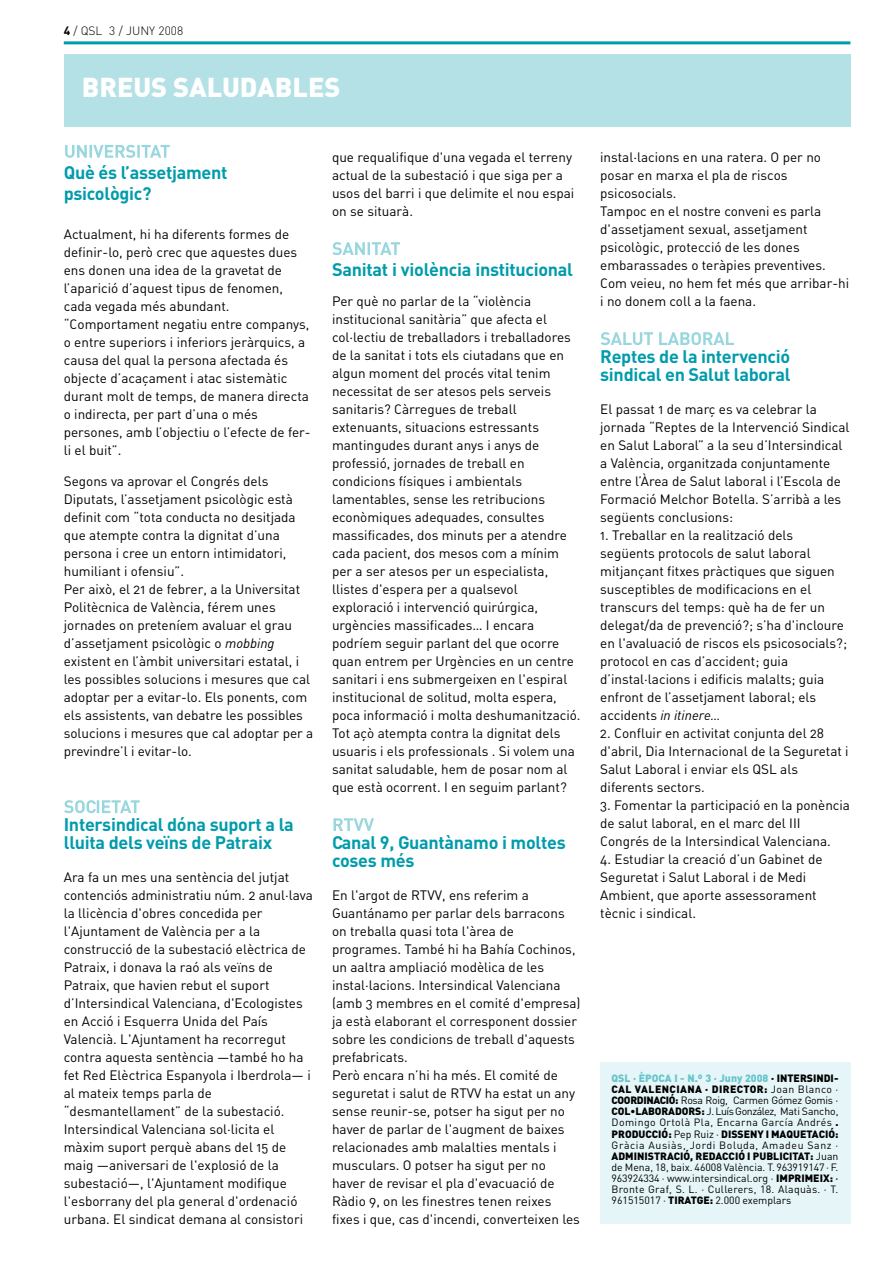
<style>
.page{position:relative;width:893px;height:1263px;background:#fff}
.page>*{position:absolute;margin:0;border:0;box-sizing:border-box;transform-origin:0 0}
.t1{font:900 27px "DIN";color:#fff}
.t2{font:700 18px/18px "DIN";letter-spacing:-.015em;color:#009cac}
.t3{font:13.5px/18px "DIN Regular Alternate";color:#000}
.t4{font:italic 13.5px "DIN";color:#000}
.t5{font:300 12px "DIN";color:#000}
.t6{font:10.5px/11.1px "DIN";color:#000;text-align:justify}
.s1{font-weight:700}
.s2{font-family:"DIN";font-style:italic}
.s3{font-family:"DIN Regular Alternate";font-style:normal}
.s4{font-weight:900;color:#66c4cd}
.s5{font-weight:900}
.s6{font-weight:500}
</style>
<div class="page">
<hr style="left:64px;top:41px;width:786px;height:3px;background:#009cac">
<svg style="left:65px;top:145px;width:105px;height:13px"></svg>
<svg style="left:64px;top:800px;width:76px;height:13px"></svg>
<svg style="left:332px;top:242px;width:68px;height:13px"></svg>
<svg style="left:333px;top:818px;width:41px;height:13px"></svg>
<svg style="left:601px;top:332px;width:133px;height:13px"></svg>
<div style="left:600px;top:1062px;width:250px;height:162px;background:#e6f5f7"></div>
<div style="left:64px;top:54px;width:786px;height:72px;background:#b3e1e6"></div>
<p class="t5" style="left:64px;top:23px;width:121px"><span class="s1">4</span> / QSL 3 / JUNY 2008</p>
<h1 class="t1" style="left:82px;top:71px;width:260px">BREUS SALUDABLES</h1>
<h2 class="t2" style="left:64px;top:161px;width:165px;line-height:21px">Què és l’assetjament psicològic?</h2>
<p class="t3" style="left:64px;top:224px;width:248px">Actualment, hi ha diferents formes de definir-lo, però crec que aquestes dues ens donen una idea de la gravetat de l’aparició d’aquest tipus de fenomen, cada vegada més abundant. “Comportament negatiu entre companys, o entre superiors i inferiors jeràrquics, a causa del qual la persona afectada és objecte d’acaçament i atac sistemàtic durant molt de temps, de manera directa o indirecta, per part d’una o més persones, amb l’objectiu o l’efecte de fer&shy;li el buit”.</p>
<p class="t3" style="left:64px;top:472px;width:251px">Segons va aprovar el Congrés dels Diputats, l’assetjament psicològic està definit com “tota conducta no desitjada que atempte contra la dignitat d’una persona i cree un entorn intimidatori, humiliant i ofensiu”.<br>Per això, el 21 de febrer, a la Universitat Politècnica de València, férem unes jornades on preteníem avaluar el grau d’assetjament psicològic o <span class="s2">mobbing </span>existent en l’àmbit universitari estatal, i les possibles solucions i mesures que cal adoptar per a evitar-lo. Els ponents, com els assistents, van debatre les possibles solucions i mesures que cal adoptar per a previndre’l i evitar-lo.</p>
<h2 class="t2" style="left:64px;top:815px;width:232px">Intersindical dóna suport a la lluita dels veïns de Patraix</h2>
<p class="t3" style="left:64px;top:868px;width:251px">Ara fa un mes una sentència del jutjat contenciós administratiu núm. 2 anul·lava la llicència d'obres concedida per l'Ajuntament de València per a la construcció de la subestació elèctrica de Patraix, i donava la raó als veïns de Patraix, que havien rebut el suport d’Intersindical Valenciana, d'Ecologistes en Acció i Esquerra Unida del País Valencià. L'Ajuntament ha recorregut contra aquesta sentència —també ho ha fet Red Elèctrica Espanyola i Iberdrola— i al mateix temps parla de “desmantellament” de la subestació.<br>Intersindical Valenciana sol·licita el màxim suport perquè abans del 15 de maig —aniversari de l'explosió de la subestació—, l'Ajuntament modifique l'esborrany del pla general d'ordenació urbana. El sindicat demana al consistori</p>
<p class="t3" style="left:332px;top:148px;width:244px">que requalifique d'una vegada el terreny actual de la subestació i que siga per a usos del barri i que delimite el nou espai on se situarà.</p>
<h2 class="t2" style="left:332px;top:260px;width:243px">Sanitat i violència institucional</h2>
<p class="t3" style="left:332px;top:292px;width:250px">Per què no parlar de la “violència institucional sanitària” que afecta el col·lectiu de treballadors i treballadores de la sanitat i tots els ciutadans que en algun moment del procés vital tenim necessitat de ser atesos pels serveis sanitaris? Càrregues de treball extenuants, situacions estressants mantingudes durant anys i anys de professió, jornades de treball en condicions físiques i ambientals lamentables, sense les retribucions econòmiques adequades, consultes massificades, dos minuts per a atendre cada pacient, dos mesos com a mínim per a ser atesos per un especialista, llistes d'espera per a qualsevol exploració i intervenció quirúrgica, urgències massificades… I encara podríem seguir parlant del que ocorre quan entrem per Urgències en un centre sanitari i ens submergeixen en l'espiral institucional de solitud, molta espera, poca informació i molta deshumanització.<br>Tot açò atempta contra la dignitat dels usuaris i els professionals . Si volem una sanitat saludable, hem de posar nom al que està ocorrent. I en seguim parlant?</p>
<h2 class="t2" style="left:332px;top:833px;width:235px">Canal 9, Guantànamo i moltes coses més</h2>
<p class="t3" style="left:332px;top:886px;width:250px">En l'argot de RTVV, ens referim a Guantánamo per parlar dels barracons on treballa quasi tota l'àrea de programes. També hi ha Bahía Cochinos, un aaltra ampliació modèlica de les instal·lacions. Intersindical Valenciana (amb 3 membres en el comité d'empresa) ja està elaborant el corresponent dossier sobre les condicions de treball d'aquests prefabricats.<br>Però encara n’hi ha més. El comité de seguretat i salut de RTVV ha estat un any sense reunir-se, potser ha sigut per no haver de parlar de l'augment de baixes relacionades amb malalties mentals i musculars. O potser ha sigut per no haver de revisar el pla d'evacuació de Ràdio 9, on les finestres tenen reixes fixes i que, cas d'incendi, converteixen les</p>
<p class="t3" style="left:600px;top:148px;width:250px">instal·lacions en una ratera. O per no posar en marxa el pla de riscos psicosocials.<br>Tampoc en el nostre conveni es parla d'assetjament sexual, assetjament psicològic, protecció de les dones embarassades o teràpies preventives.<br>Com veieu, no hem fet més que arribar-hi i no donem coll a la faena.</p>
<h2 class="t2" style="left:600px;top:347px;width:192px">Reptes de la intervenció sindical en Salut laboral</h2>
<p class="t3" style="left:600px;top:400px;width:251px">El passat 1 de març es va celebrar la jornada “Reptes de la Intervenció Sindical en Salut Laboral” a la seu d’Intersindical a València, organitzada conjuntamente entre l’Àrea de Salut laboral i l’Escola de Formació Melchor Botella. S’arribà a les següents conclusions:</p>
<p class="t3" style="left:600px;top:526px;width:248px">1. Treballar en la realització dels següents protocols de salut laboral mitjançant fitxes pràctiques que siguen susceptibles de modificacions en el transcurs del temps: què ha de fer un delegat/da de prevenció?; s’ha d'incloure en l'avaluació de riscos els psicosocials?; protocol en cas d’accident; guia d’instal·lacions i edificis malalts; guia enfront de l’assetjament laboral; els</p>
<p class="t4" style="left:600px;top:710px;width:122px"><span class="s3">accidents</span> in itinere…</p>
<p class="t3" style="left:600px;top:724px;width:250px">2. Confluir en activitat conjunta del 28 d'abril, Dia Internacional de la Seguretat i Salut Laboral i enviar els QSL als diferents sectors.</p>
<p class="t3" style="left:600px;top:796px;width:251px">3. Fomentar la participació en la ponència de salut laboral, en el marc del III<br>Congrés de la Intersindical Valenciana.</p>
<p class="t3" style="left:600px;top:850px;width:224px">4. Estudiar la creació d’un Gabinet de<br>Seguretat i Salut Laboral i de Medi<br>Ambient, que aporte assessorament tècnic i sindical.</p>
<p class="t6" style="left:612px;top:1072px;width:228px"><span class="s4">QSL · ÈPOCA I - N.º 3 · Juny 2008</span> <span class="s5">· INTERSINDI-CAL VALENCIANA · DIRECTOR:</span> Joan Blanco · <span class="s5">COORDINACIÓ:</span> Rosa Roig, Carmen Gómez Gomis · <span class="s5">COL•LABORADORS:</span> J.LuísGonzález, Mati Sancho, Domingo Ortolà Pla, Encarna García Andrés <span class="s5">.<br>PRODUCCIÓ:</span> Pep Ruiz · <span class="s5">DISSENY I MAQUETACIÓ:<br></span>Gràcia Ausiàs, Jordi Boluda, Amadeu Sanz · <span class="s5">ADMINISTRACIÓ, REDACCIÓ I PUBLICITAT:</span> Juan de Mena, 18, baix. 46008 València. T. 963919147 · F.<br>963924334 · www.intersindical.org · <span class="s5">IMPRIMEIX:</span> <span class="s6">· </span>Bronte Graf, S. L. · Cullerers, 18. Alaquàs. · T.<br>961515017 · <span class="s5">TIRATGE:</span> 2.000 exemplars</p>
</div>
